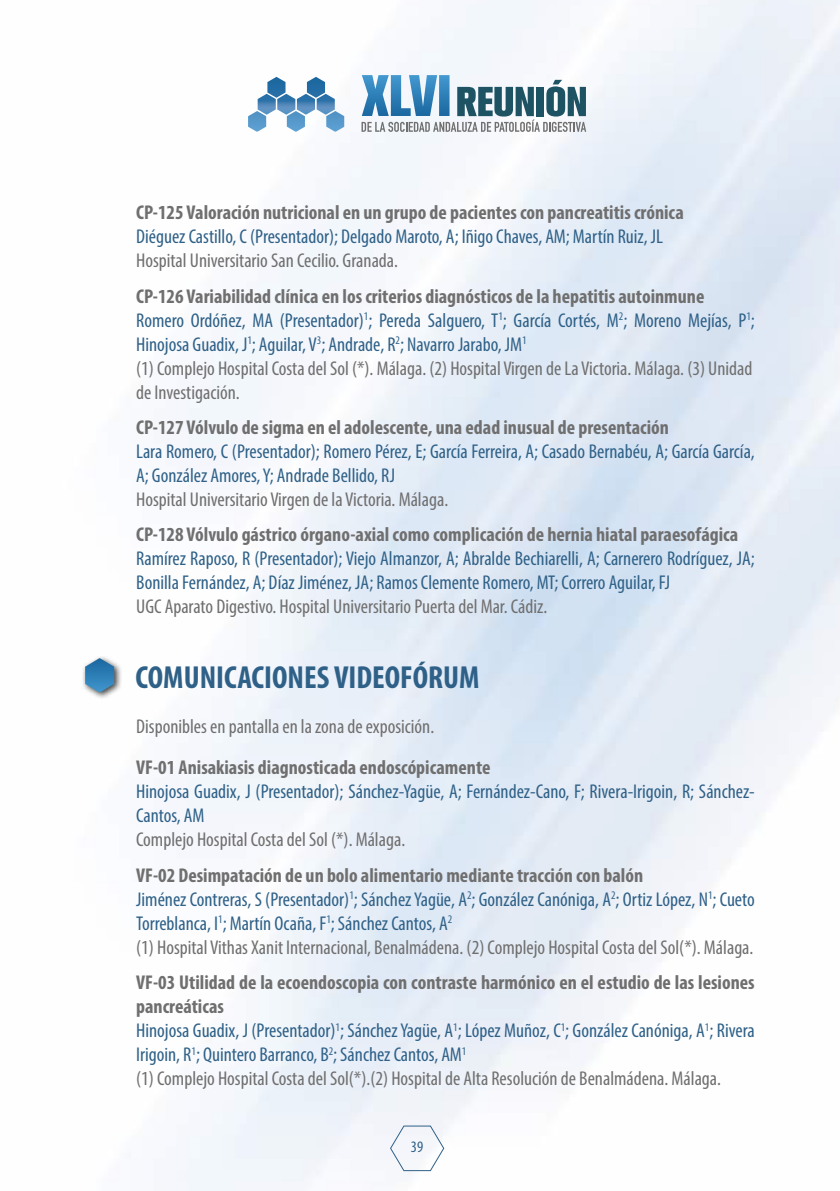
<style>
.page{position:relative;width:840px;height:1191px;background:#fff}
.page>*{position:absolute;margin:0;border:0;box-sizing:border-box;transform-origin:0 0}
.t1{font:700 condensed 32px "Myriad Pro";color:#2f6188}
.t2{font:condensed 20px/24px "Myriad Pro";color:#2f6188}
.t3{font:700 condensed 20px "Myriad Pro";color:#706f6f}
.t4{font:condensed 20px "Myriad Pro";color:#706f6f}
.t5{font:condensed 16px "Myriad Pro";color:#2f6188}
.s1{font-weight:700;color:#706f6f}
.s2{color:#706f6f}
</style>
<div class="page">
<svg style="left:389px;top:1125px;width:55px;height:46px"></svg>
<svg style="left:361px;top:75px;width:225px;height:57px"></svg>
<img style="left:248px;top:77px;width:96px;height:55px">
<div style="left:81px;top:654px;width:41px;height:46px;background:#000;opacity:.75"></div>
<svg style="left:85px;top:658px;width:29px;height:34px"></svg>
<p class="t3" style="left:136px;top:200px;width:549px">CP-125 Valoración nutricional en un grupo de pacientes con pancreatitis crónica</p>
<p class="t2" style="left:136px;top:224px;width:528px">Diéguez Castillo, C (Presentador); Delgado Maroto, A; Iñigo Chaves, AM; Martín Ruiz, JL</p>
<p class="t4" style="left:136px;top:248px;width:263px">Hospital Universitario San Cecilio. Granada.</p>
<p class="t2" style="left:136px;top:284px;width:619px"><span class="s1">CP-126 Variabilidad clínica en los criterios diagnósticos de la hepatitis autoinmune </span>Romero Ordóñez, MA (Presentador)<sup>1</sup>; Pereda Salguero, T<sup>1</sup>; García Cortés, M<sup>2</sup>; Moreno Mejías, P<sup>1</sup>; Hinojosa Guadix, J<sup>1</sup>; Aguilar, V<sup>3</sup>; Andrade, R<sup>2</sup>; Navarro Jarabo, JM<sup>1<br></sup><span class="s2">(1) Complejo Hospital Costa del Sol (*). Málaga. (2) Hospital Virgen de La Victoria. Málaga. (3) Unidad de Investigación.</span></p>
<p class="t3" style="left:136px;top:415px;width:534px">CP-127 Vólvulo de sigma en el adolescente, una edad inusual de presentación</p>
<p class="t2" style="left:136px;top:439px;width:619px">Lara Romero, C (Presentador); Romero Pérez, E; García Ferreira, A; Casado Bernabéu, A; García García,<br>A; González Amores, Y; Andrade Bellido, RJ</p>
<p class="t4" style="left:136px;top:487px;width:313px">Hospital Universitario Virgen de la Victoria. Málaga.</p>
<p class="t3" style="left:136px;top:522px;width:603px">CP-128 Vólvulo gástrico órgano-axial como complicación de hernia hiatal paraesofágica</p>
<p class="t2" style="left:136px;top:546px;width:619px">Ramírez Raposo, R (Presentador); Viejo Almanzor, A; Abralde Bechiarelli, A; Carnerero Rodríguez, JA;<br>Bonilla Fernández, A; Díaz Jiménez, JA; Ramos Clemente Romero, MT; Correro Aguilar, FJ</p>
<p class="t4" style="left:136px;top:594px;width:412px">UGC Aparato Digestivo. Hospital Universitario Puerta del Mar. Cádiz.</p>
<h1 class="t1" style="left:135px;top:658px;width:345px">COMUNICACIONES VIDEOFÓRUM</h1>
<p class="t4" style="left:136px;top:714px;width:299px">Disponibles en pantalla en la zona de exposición.</p>
<p class="t3" style="left:136px;top:755px;width:355px">VF-01 Anisakiasis diagnosticada endoscópicamente</p>
<p class="t2" style="left:136px;top:779px;width:619px">Hinojosa Guadix, J (Presentador); Sánchez-Yagüe, A; Fernández-Cano, F; Rivera-Irigoin, R; Sánchez-<br>Cantos, AM</p>
<p class="t4" style="left:136px;top:827px;width:270px">Complejo Hospital Costa del Sol (*). Málaga.</p>
<p class="t2" style="left:136px;top:863px;width:619px"><span class="s1">VF-02 Desimpatación de un bolo alimentario mediante tracción con balón<br></span>Jiménez Contreras, S (Presentador)<sup>1</sup>; Sánchez Yagüe, A<sup>2</sup>; González Canóniga, A<sup>2</sup>; Ortiz López, N<sup>1</sup>; Cueto Torreblanca, I<sup>1</sup>; Martín Ocaña, F<sup>1</sup>; Sánchez Cantos, A<sup>2<br></sup><span class="s2">(1) Hospital Vithas Xanit Internacional, Benalmádena. (2) Complejo Hospital Costa del Sol(*). Málaga.</span></p>
<p class="t2" style="left:136px;top:970px;width:619px"><span class="s1">VF-03 Utilidad de la ecoendoscopia con contraste harmónico en el estudio de las lesiones pancreáticas<br></span>Hinojosa Guadix, J (Presentador)<sup>1</sup>; Sánchez Yagüe, A<sup>1</sup>; López Muñoz, C<sup>1</sup>; González Canóniga, A<sup>1</sup>; Rivera Irigoin, R<sup>1</sup>; Quintero Barranco, B<sup>2</sup>; Sánchez Cantos, AM<sup>1<br></sup><span class="s2">(1) Complejo Hospital Costa del Sol(*).(2) Hospital de Alta Resolución de Benalmádena. Málaga.</span></p>
<p class="t5" style="left:411px;top:1136px;width:14px">39</p>
</div>
